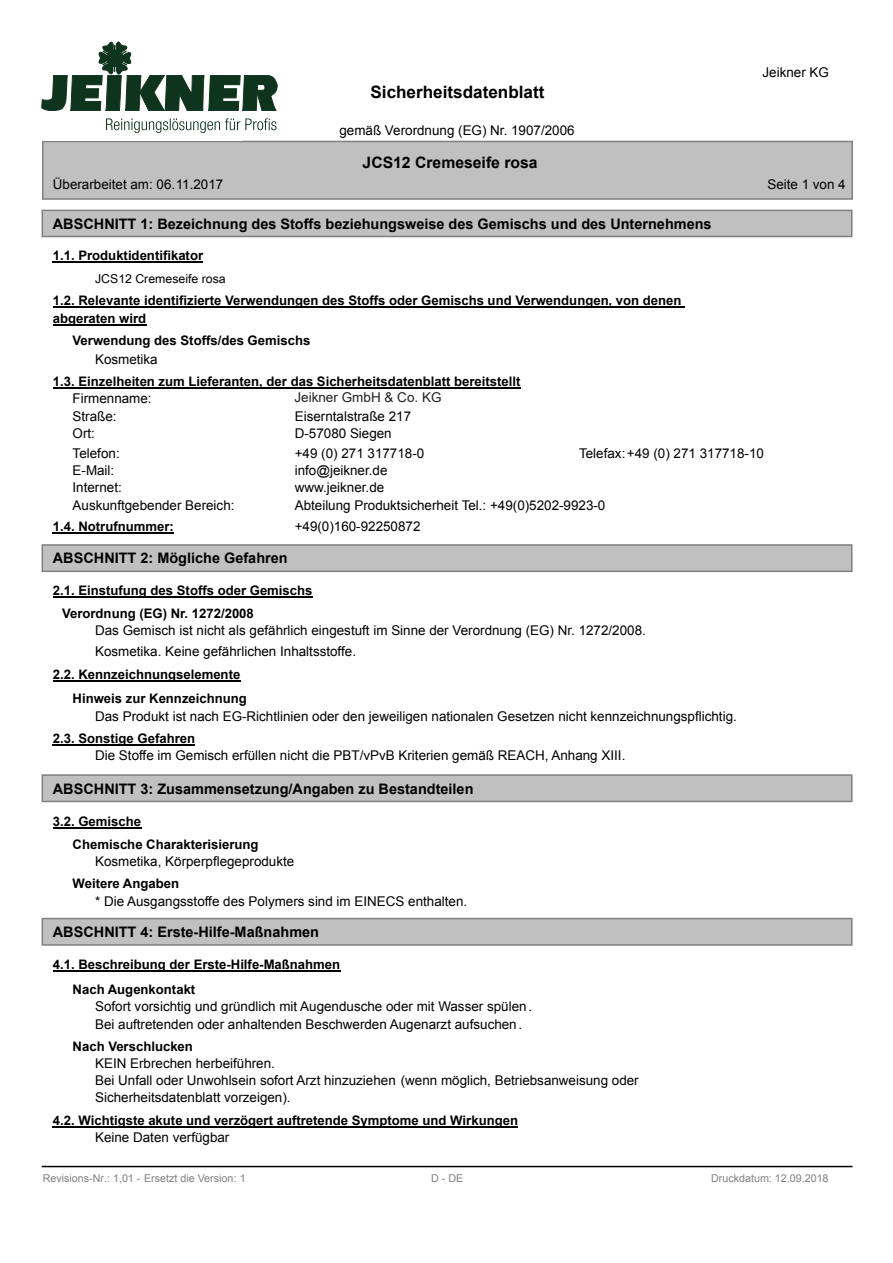
<style>
.page{position:relative;width:893px;height:1263px;background:#fff}
.page>*{position:absolute;margin:0;border:0;box-sizing:border-box;transform-origin:0 0}
.t1{font:700 17.1px "Arial";color:#000}
.t2{font:700 15.75px "Arial";color:#000}
.t3{font:700 14.4px "Arial";color:#000}
.t4{font:13.5px "Arial";color:#231f20}
.t5{font:13.35px/17.2px "Arial";color:#000}
.t6{font:700 13.2px/17.5px "Arial";color:#000}
.t7{font:12.3px "Arial Unicode MS";color:#000}
.t8{font:10.8px "Arial";color:#808080}
</style>
<div class="page">
<div style="left:43px;top:141px;width:809px;height:58px;background:#c0c0c0"></div>
<div style="left:42px;top:141px;width:811px;height:59px;border:2px solid #808080"></div>
<div style="left:42px;top:210px;width:810px;height:26px;background:#c0c0c0"></div>
<div style="left:42px;top:210px;width:810px;height:27px;border:2px solid #808080"></div>
<div style="left:42px;top:545px;width:810px;height:26px;background:#c0c0c0"></div>
<div style="left:42px;top:544px;width:810px;height:28px;border:2px solid #808080"></div>
<div style="left:42px;top:775px;width:810px;height:26px;background:#c0c0c0"></div>
<div style="left:42px;top:774px;width:810px;height:28px;border:2px solid #808080"></div>
<div style="left:42px;top:918px;width:810px;height:27px;background:#c0c0c0"></div>
<div style="left:42px;top:918px;width:810px;height:28px;border:2px solid #808080"></div>
<hr style="left:42px;top:1166px;width:810px;height:1px;background:#000">
<hr style="left:53px;top:262px;width:150px;height:1px;background:#000">
<svg style="left:53px;top:307px;width:25px;height:1px"></svg>
<hr style="left:78px;top:307px;width:531px;height:1px;background:#000">
<hr style="left:609px;top:307px;width:76px;height:1px;background:#000">
<hr style="left:53px;top:324px;width:93px;height:1px;background:#000">
<hr style="left:53px;top:387px;width:467px;height:2px;background:#000">
<hr style="left:53px;top:533px;width:121px;height:1px;background:#000">
<hr style="left:53px;top:596px;width:260px;height:2px;background:#000">
<hr style="left:53px;top:680px;width:187px;height:1px;background:#000">
<hr style="left:53px;top:744px;width:142px;height:1px;background:#000">
<hr style="left:53px;top:828px;width:88px;height:1px;background:#000">
<hr style="left:53px;top:970px;width:287px;height:2px;background:#000">
<hr style="left:53px;top:1126px;width:465px;height:1px;background:#000">
<svg style="left:41px;top:42px;width:236px;height:69px"></svg>
<svg style="left:106px;top:118px;width:171px;height:15px"></svg>
<p class="t1" style="left:370px;top:80px;width:175px">Sicherheitsdatenblatt</p>
<p class="t5" style="left:339px;top:122px;width:237px">gemäß Verordnung (EG) Nr. 1907/2006</p>
<p class="t2" style="left:363px;top:152px;width:177px">JCS12 Cremeseife rosa</p>
<p class="t5" style="left:763px;top:64px;width:68px">Jeikner KG</p>
<p class="t5" style="left:53px;top:176px;width:172px">Überarbeitet am: 06.11.2017</p>
<p class="t5" style="left:767px;top:176px;width:80px">Seite 1 von 4</p>
<p class="t3" style="left:53px;top:214px;width:660px">ABSCHNITT 1: Bezeichnung des Stoffs beziehungsweise des Gemischs und des Unternehmens</p>
<p class="t6" style="left:53px;top:247px;width:152px">1.1. Produktidentifikator</p>
<p class="t6" style="left:53px;top:292px;width:630px">1.2. Relevante identifizierte Verwendungen des Stoffs oder Gemischs und Verwendungen, von denen abgeraten wird</p>
<p class="t6" style="left:73px;top:331px;width:239px">Verwendung des Stoffs/des Gemischs</p>
<p class="t5" style="left:95px;top:351px;width:64px">Kosmetika</p>
<p class="t6" style="left:53px;top:373px;width:469px">1.3. Einzelheiten zum Lieferanten, der das Sicherheitsdatenblatt bereitstellt</p>
<p class="t5" style="left:73px;top:390px;width:81px">Firmenname:</p>
<p class="t5" style="left:295px;top:390px;width:68px">Jeikner KG</p>
<p class="t5" style="left:73px;top:408px;width:46px">Straße:</p>
<p class="t5" style="left:295px;top:407px;width:118px">Eiserntalstraße 217</p>
<p class="t5" style="left:73px;top:425px;width:24px">Ort:</p>
<p class="t5" style="left:295px;top:425px;width:99px">D-57080 Siegen</p>
<p class="t5" style="left:73px;top:445px;width:49px">Telefon:</p>
<p class="t5" style="left:295px;top:445px;width:131px">+49 (0) 271 317718-0</p>
<p class="t5" style="left:579px;top:445px;width:186px">Telefax:+49 (0) 271 317718-10</p>
<p class="t5" style="left:73px;top:462px;width:43px">E-Mail:</p>
<p class="t5" style="left:295px;top:462px;width:94px">info@jeikner.de</p>
<p class="t5" style="left:73px;top:479px;width:51px">Internet:</p>
<p class="t5" style="left:295px;top:479px;width:91px">www.jeikner.de</p>
<p class="t5" style="left:73px;top:497px;width:163px">Auskunftgebender Bereich:</p>
<p class="t5" style="left:295px;top:496px;width:312px">Abteilung Produktsicherheit Tel.: +49(0)5202-9923-0</p>
<p class="t6" style="left:53px;top:518px;width:123px">1.4. Notrufnummer:</p>
<p class="t5" style="left:295px;top:518px;width:127px">+49(0)160-92250872</p>
<p class="t3" style="left:53px;top:549px;width:236px">ABSCHNITT 2: Mögliche Gefahren</p>
<p class="t6" style="left:62px;top:579px;width:252px;line-height:22.6px;text-indent:-9px">2.1. Einstufung des Stoffs oder Gemischs<br>Verordnung (EG) Nr. 1272/2008</p>
<p class="t5" style="left:95px;top:620px;width:552px;line-height:21.5px">Das Gemisch ist nicht als gefährlich eingestuft im Sinne der Verordnung (EG) Nr. 1272/2008.<br>Kosmetika. Keine gefährlichen Inhaltsstoffe.</p>
<p class="t6" style="left:73px;top:662px;width:176px;line-height:24px;text-indent:-20px">2.2. Kennzeichnungselemente<br>Hinweis zur Kennzeichnung</p>
<p class="t5" style="left:95px;top:707px;width:643px">Das Produkt ist nach EG-Richtlinien oder den jeweiligen nationalen Gesetzen nicht kennzeichnungspflichtig.</p>
<p class="t5" style="left:95px;top:747px;width:532px">Die Stoffe im Gemisch erfüllen nicht die PBT/vPvB Kriterien gemäß REACH, Anhang XIII.</p>
<p class="t7" style="left:95px;top:269px;width:132px">JCS12 Cremeseife rosa</p>
<p class="t4" style="left:294px;top:388px;width:149px">Jeikner GmbH &amp; Co. KG</p>
<p class="t6" style="left:53px;top:730px;width:144px">2.3. Sonstige Gefahren</p>
<p class="t3" style="left:53px;top:779px;width:422px">ABSCHNITT 3: Zusammensetzung/Angaben zu Bestandteilen</p>
<p class="t6" style="left:53px;top:813px;width:90px">3.2. Gemische</p>
<p class="t5" style="left:95px;top:853px;width:201px">Kosmetika, Körperpflegeprodukte</p>
<p class="t6" style="left:73px;top:836px;width:187px">Chemische Charakterisierung</p>
<p class="t6" style="left:73px;top:875px;width:108px">Weitere Angaben</p>
<p class="t5" style="left:95px;top:893px;width:374px">* Die Ausgangsstoffe des Polymers sind im EINECS enthalten.</p>
<p class="t3" style="left:53px;top:923px;width:268px">ABSCHNITT 4: Erste-Hilfe-Maßnahmen</p>
<p class="t6" style="left:53px;top:956px;width:289px">4.1. Beschreibung der Erste-Hilfe-Maßnahmen</p>
<p class="t5" style="left:95px;top:998px;width:439px">Sofort vorsichtig und gründlich mit Augendusche oder mit Wasser spülen.<br>Bei auftretenden oder anhaltenden Beschwerden Augenarzt aufsuchen.</p>
<p class="t6" style="left:73px;top:981px;width:124px">Nach Augenkontakt</p>
<p class="t6" style="left:73px;top:1038px;width:122px">Nach Verschlucken</p>
<p class="t5" style="left:95px;top:1055px;width:545px">KEIN Erbrechen herbeiführen.<br>Bei Unfall oder Unwohlsein sofort Arzt hinzuziehen (wenn möglich, Betriebsanweisung oder<br>Sicherheitsdatenblatt vorzeigen).</p>
<p class="t6" style="left:53px;top:1111px;width:467px">4.2. Wichtigste akute und verzögert auftretende Symptome und Wirkungen</p>
<p class="t5" style="left:95px;top:1129px;width:136px">Keine Daten verfügbar</p>
<p class="t8" style="left:43px;top:1171px;width:205px">Revisions-Nr.: 1,01 - Ersetzt die Version: 1</p>
<p class="t8" style="left:431px;top:1171px;width:34px">D - DE</p>
<p class="t8" style="left:711px;top:1171px;width:119px">Druckdatum: 12.09.2018</p>
</div>
